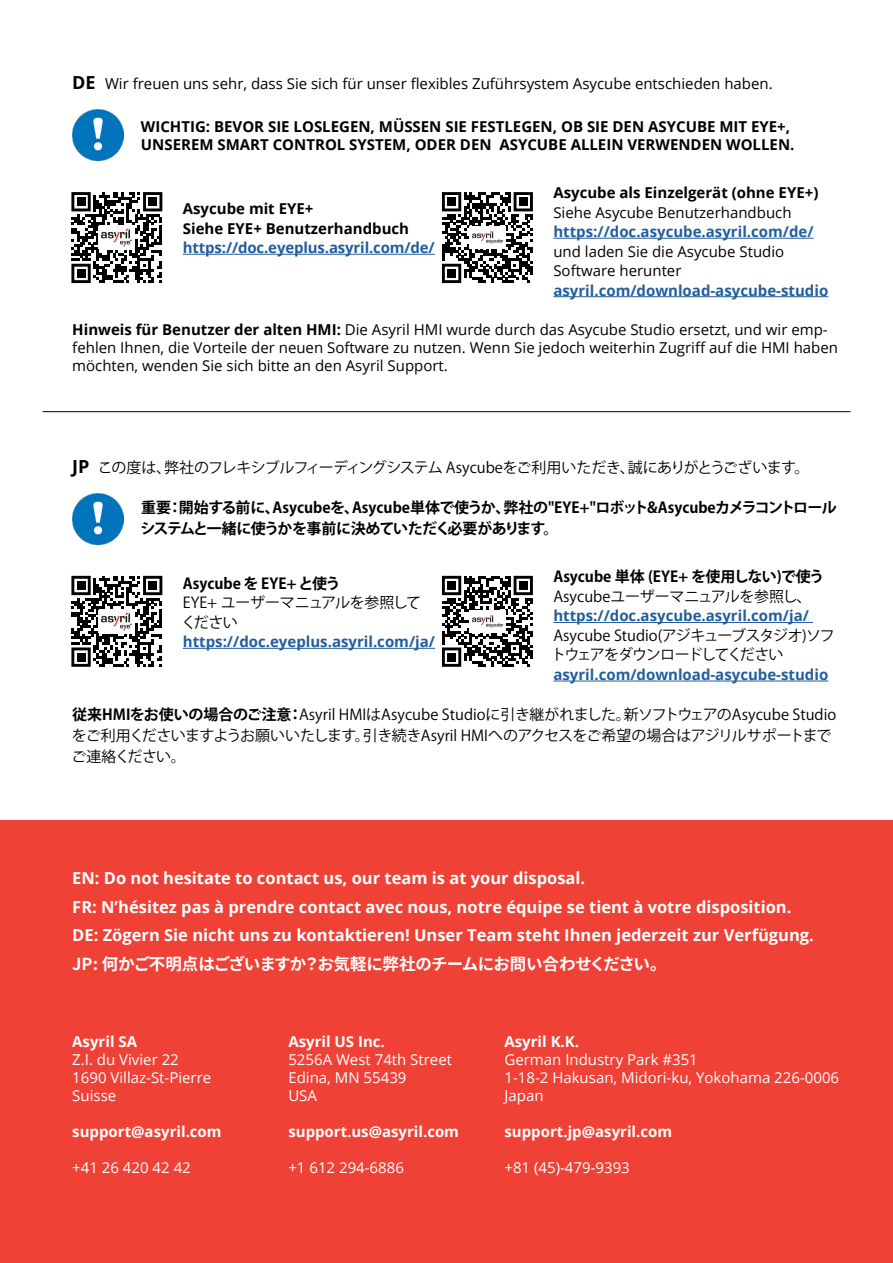
<style>
.page{position:relative;width:893px;height:1263px;background:#fff}
.page>*{position:absolute;margin:0;border:0;box-sizing:border-box;transform-origin:0 0}
.t1{font:700 16.5px/28.5px "Open Sans";color:#fff}
.t2{font:700 16.5px "Source Han Sans JP";letter-spacing:-.035em;color:#fff}
.t3{font:15px/18px "Open Sans";color:#000}
.t4{font:700 15px "Open Sans";color:#215e9e}
.t5{font:700 15px/19.5px "Open Sans";color:#000}
.t6{font:15px/18px "Open Sans";color:#fff}
.t7{font:15px/21px "Koz Go Pr 6 N";color:#000}
.t8{font:15px/19.5px "Koz Go Pr 6 N";letter-spacing:-.02em;color:#000}
.t9{font:700 15px/21px "Koz Go Pr 6 N";letter-spacing:-.02em;color:#000}
.t10{font:700 15px "Open Sans";color:#fff}
.t11{font:15px/19.5px "Koz Go Pr 6 N";letter-spacing:-.05em;color:#000}
.t12{font:700 15px "Koz Go Pr 6 N";color:#000}
.s1{font-weight:700;font-size:18px}
.s2{font-weight:700}
.s3{font-family:"Open Sans";font-weight:700;font-size:18px}
</style>
<div class="page">
<div style="left:0;top:821px;width:893px;height:442px;background:#ef4136"></div>
<hr style="left:43px;top:411px;width:807px;height:1px;background:#000">
<svg style="left:71px;top:576px;width:91px;height:91px"></svg>
<div style="left:77px;top:581px;width:8px;height:9px;background:#000"></div>
<div style="left:149px;top:581px;width:8px;height:9px;background:#000"></div>
<div style="left:77px;top:653px;width:8px;height:8px;background:#000"></div>
<img style="left:99px;top:610px;width:36px;height:22px">
<img style="left:72px;top:493px;width:51px;height:51px">
<hr style="left:183px;top:648px;width:252px;height:1px;background:#215e9e">
<hr style="left:553px;top:622px;width:260px;height:1px;background:#215e9e">
<hr style="left:553px;top:681px;width:275px;height:1px;background:#215e9e">
<svg style="left:442px;top:576px;width:91px;height:91px"></svg>
<div style="left:447px;top:581px;width:9px;height:9px;background:#000"></div>
<div style="left:519px;top:581px;width:8px;height:9px;background:#000"></div>
<div style="left:447px;top:653px;width:9px;height:8px;background:#000"></div>
<img style="left:469px;top:610px;width:36px;height:22px">
<svg style="left:71px;top:192px;width:91px;height:91px"></svg>
<div style="left:77px;top:198px;width:8px;height:8px;background:#000"></div>
<div style="left:149px;top:198px;width:8px;height:8px;background:#000"></div>
<div style="left:77px;top:269px;width:8px;height:9px;background:#000"></div>
<img style="left:99px;top:227px;width:36px;height:21px">
<img style="left:72px;top:110px;width:51px;height:51px">
<hr style="left:183px;top:254px;width:252px;height:1px;background:#215e9e">
<hr style="left:553px;top:238px;width:261px;height:1px;background:#215e9e">
<hr style="left:553px;top:296px;width:275px;height:1px;background:#215e9e">
<svg style="left:442px;top:192px;width:91px;height:91px"></svg>
<div style="left:447px;top:198px;width:9px;height:8px;background:#000"></div>
<div style="left:519px;top:198px;width:8px;height:8px;background:#000"></div>
<div style="left:447px;top:269px;width:9px;height:9px;background:#000"></div>
<img style="left:469px;top:227px;width:36px;height:21px">
<p class="t3" style="left:72px;top:74px;width:702px"><span class="s1">DE</span> Wir freuen uns sehr, dass Sie sich für unser flexibles Zuführsystem Asycube entschieden haben.</p>
<p class="t5" style="left:141px;top:117px;width:655px;line-height:18px">WICHTIG: BEVOR SIE LOSLEGEN, MÜSSEN SIE FESTLEGEN, OB SIE DEN ASYCUBE MIT EYE+,<br>UNSEREM SMART CONTROL SYSTEM, ODER DEN ASYCUBE ALLEIN VERWENDEN WOLLEN.</p>
<p class="t5" style="left:183px;top:199px;width:228px">Asycube mit EYE+<br>Siehe EYE+ Benutzerhandbuch</p>
<p class="t4" style="left:183px;top:237px;width:253px">https://doc.eyeplus.asyril.com/de/</p>
<p class="t5" style="left:553px;top:182px;width:267px">Asycube als Einzelgerät (ohne EYE+)</p>
<p class="t3" style="left:553px;top:203px;width:240px">Siehe Asycube Benutzerhandbuch</p>
<p class="t4" style="left:553px;top:221px;width:262px">https://doc.asycube.asyril.com/de/</p>
<p class="t3" style="left:553px;top:241px;width:232px;line-height:19.5px">und laden Sie die Asycube Studio<br>Software herunter</p>
<p class="t4" style="left:553px;top:280px;width:276px">asyril.com/download-asycube-studio</p>
<p class="t3" style="left:72px;top:320px;width:767px"><span class="s2">Hinweis für Benutzer der alten HMI:</span> Die Asyril HMI wurde durch das Asycube Studio ersetzt, und wir emp&shy;fehlen Ihnen, die Vorteile der neuen Software zu nutzen. Wenn Sie jedoch weiterhin Zugriff auf die HMI haben möchten, wenden Sie sich bitte an den Asyril Support.</p>
<p class="t8" style="left:72px;top:458px;width:739px"><span class="s3">JP</span> この度は、弊社のフレキシブルフィーディングシステム Asycubeをご利用いただき、誠にありがとうございます。</p>
<p class="t9" style="left:141px;top:497px;width:698px">重要：開始する前に、Asycubeを、Asycube単体で使うか、弊社の"EYE+"ロボット&amp;Asycubeカメラコントロールシステムと一緒に使うかを事前に決めていただく必要があります。</p>
<p class="t12" style="left:183px;top:575px;width:159px">Asycube を EYE+ と使う</p>
<p class="t8" style="left:182px;top:593px;width:241px">EYE+ ユーザーマニュアルを参照してください</p>
<p class="t4" style="left:183px;top:631px;width:254px">https://doc.eyeplus.asyril.com/ja/</p>
<p class="t12" style="left:553px;top:568px;width:272px">Asycube 単体 (EYE+ を使用しない)で使う</p>
<p class="t8" style="left:553px;top:587px;width:260px">Asycubeユーザーマニュアルを参照し、</p>
<p class="t4" style="left:553px;top:605px;width:257px">https://doc.asycube.asyril.com/ja/</p>
<p class="t11" style="left:551px;top:626px;width:285px">Asycube Studio(アジキューブスタジオ)ソフトウェアをダウンロードしてください</p>
<p class="t4" style="left:553px;top:664px;width:276px">asyril.com/download-asycube-studio</p>
<p class="t7" style="left:71px;top:704px;width:766px"><span class="s2">従来HMIをお使いの場合のご注意：</span>Asyril HMIはAsycube Studioに引き継がれました。新ソフトウェアのAsycube Studioをご利用くださいますようお願いいたします。引き続きAsyril HMIへのアクセスをご希望の場合はアジリルサポートまでご連絡ください。</p>
<p class="t1" style="left:72px;top:864px;width:743px">EN: Do not hesitate to contact us, our team is at your disposal.<br>FR: N’hésitez pas à prendre contact avec nous, notre équipe se tient à votre disposition.<br>DE: Zögern Sie nicht uns zu kontaktieren! Unser Team steht Ihnen jederzeit zur Verfügung.</p>
<p class="t2" style="left:72px;top:954px;width:596px">JP: 何かご不明点はございますか？お気軽に弊社のチームにお問い合わせください。</p>
<p class="t10" style="left:72px;top:1031px;width:66px">Asyril SA</p>
<p class="t6" style="left:72px;top:1050px;width:140px">Z.I. du Vivier 22<br>1690 Villaz-St-Pierre<br>Suisse</p>
<p class="t10" style="left:72px;top:1121px;width:151px">support@asyril.com</p>
<p class="t6" style="left:72px;top:1158px;width:120px">+41 26 420 42 42</p>
<p class="t10" style="left:288px;top:1031px;width:98px">Asyril US Inc.</p>
<p class="t6" style="left:288px;top:1050px;width:165px">5256A West 74th Street<br>Edina, MN 55439<br>USA</p>
<p class="t10" style="left:288px;top:1121px;width:172px">support.us@asyril.com</p>
<p class="t6" style="left:288px;top:1158px;width:117px">+1 612 294-6886</p>
<p class="t10" style="left:504px;top:1031px;width:76px">Asyril K.K.</p>
<p class="t6" style="left:504px;top:1050px;width:336px">German Industry Park #351<br>1-18-2 Hakusan, Midori-ku, Yokohama 226-0006<br>Japan</p>
<p class="t10" style="left:504px;top:1121px;width:169px">support.jp@asyril.com</p>
<p class="t6" style="left:504px;top:1158px;width:127px">+81 (45)-479-9393</p>
</div>
